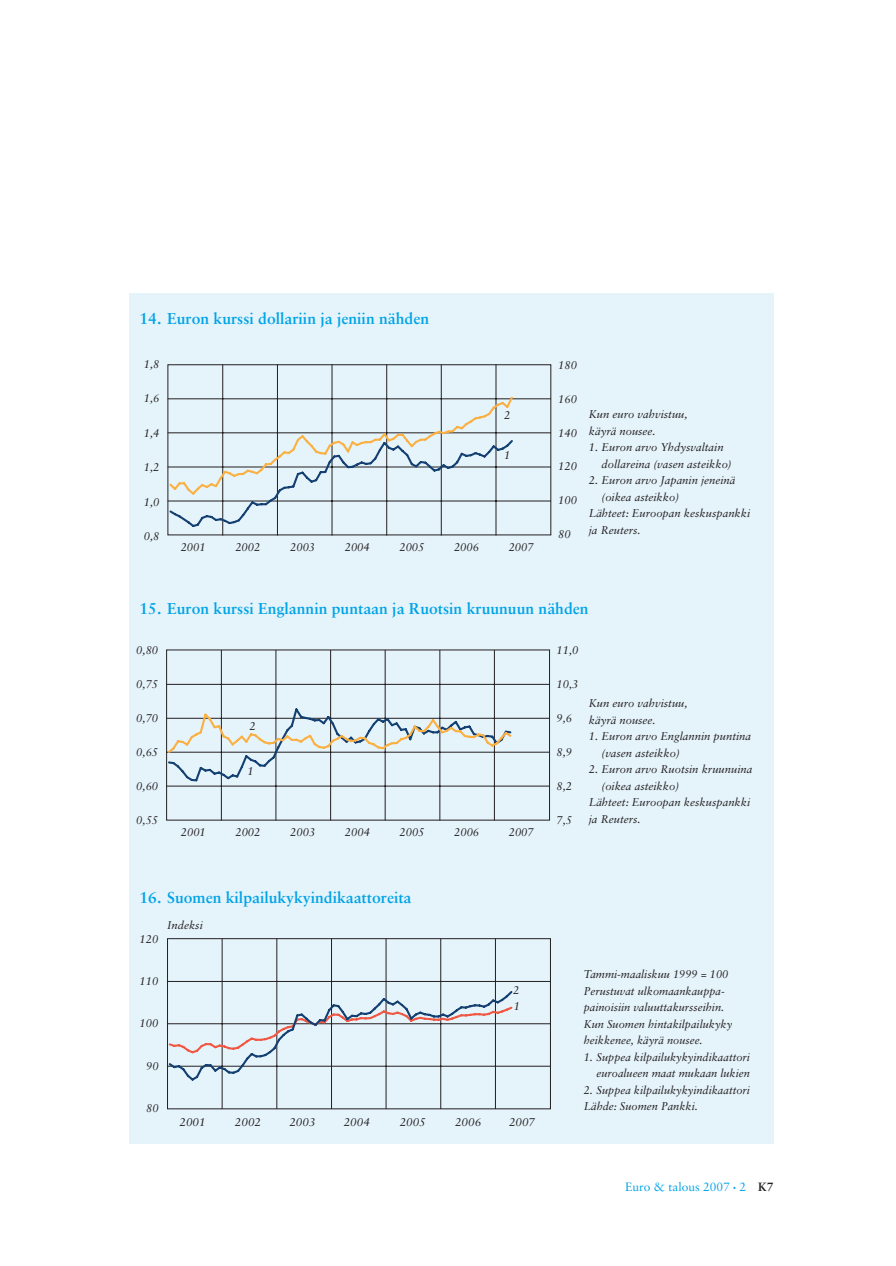
<style>
.page{position:relative;width:896px;height:1266px;background:#fff}
.page>*{position:absolute;margin:0;border:0;box-sizing:border-box;transform-origin:0 0}
.t1{font:700 15.75px "Sabon";color:#00a4e6}
.t2{font:12px "Sabon";color:#00a4e6}
.t3{font:italic 11.25px/16.5px "Sabon";color:#231f20}
.t4{font:italic 11.25px "Sabon";color:#231f20;scale:1.05 1}
.s1{font-size:6px}
.s2{font-weight:700;color:#231f20}
</style>
<div class="page">
<div style="left:129px;top:292px;width:644px;height:851px;background:#e5f3fb"></div>
<div style="left:167px;top:364px;width:384px;height:171px;border:1px solid #231f20"></div>
<hr style="left:168px;top:500px;width:382px;height:1px;background:#231f20">
<hr style="left:168px;top:466px;width:382px;height:1px;background:#231f20">
<hr style="left:168px;top:432px;width:382px;height:1px;background:#231f20">
<hr style="left:168px;top:398px;width:382px;height:1px;background:#231f20">
<hr style="left:222px;top:365px;width:1px;height:170px;background:#231f20">
<hr style="left:277px;top:365px;width:1px;height:170px;background:#231f20">
<hr style="left:332px;top:365px;width:1px;height:170px;background:#231f20">
<hr style="left:386px;top:365px;width:1px;height:170px;background:#231f20">
<hr style="left:441px;top:365px;width:1px;height:170px;background:#231f20">
<hr style="left:495px;top:365px;width:1px;height:170px;background:#231f20">
<svg style="left:167px;top:395px;width:348px;height:134px"></svg>
<hr style="left:167px;top:785px;width:382px;height:1px;background:#231f20">
<hr style="left:167px;top:752px;width:382px;height:1px;background:#231f20">
<hr style="left:167px;top:718px;width:382px;height:1px;background:#231f20">
<hr style="left:167px;top:684px;width:382px;height:1px;background:#231f20">
<hr style="left:221px;top:650px;width:1px;height:170px;background:#231f20">
<hr style="left:275px;top:650px;width:1px;height:170px;background:#231f20">
<hr style="left:330px;top:650px;width:1px;height:170px;background:#231f20">
<hr style="left:385px;top:650px;width:1px;height:170px;background:#231f20">
<hr style="left:439px;top:650px;width:1px;height:170px;background:#231f20">
<hr style="left:494px;top:650px;width:1px;height:170px;background:#231f20">
<svg style="left:166px;top:706px;width:347px;height:77px"></svg>
<div style="left:167px;top:938px;width:383px;height:171px;border:1px solid #231f20"></div>
<hr style="left:167px;top:1065px;width:383px;height:1px;background:#231f20">
<hr style="left:167px;top:1023px;width:383px;height:1px;background:#231f20">
<hr style="left:167px;top:981px;width:383px;height:1px;background:#231f20">
<hr style="left:222px;top:938px;width:1px;height:170px;background:#231f20">
<hr style="left:276px;top:938px;width:1px;height:170px;background:#231f20">
<hr style="left:331px;top:938px;width:1px;height:170px;background:#231f20">
<hr style="left:386px;top:938px;width:1px;height:170px;background:#231f20">
<hr style="left:440px;top:938px;width:1px;height:170px;background:#231f20">
<hr style="left:495px;top:938px;width:1px;height:170px;background:#231f20">
<svg style="left:167px;top:988px;width:347px;height:94px"></svg>
<p class="t1" style="left:139px;top:312px;width:291px">14. Euron kurssi dollariin ja jeniin nähden</p>
<p class="t3" style="left:144px;top:356px;width:17px">1,8</p>
<p class="t3" style="left:144px;top:391px;width:17px">1,6</p>
<p class="t3" style="left:144px;top:425px;width:17px">1,4</p>
<p class="t3" style="left:144px;top:460px;width:17px">1,2</p>
<p class="t3" style="left:144px;top:494px;width:17px">1,0</p>
<p class="t3" style="left:144px;top:529px;width:17px">0,8</p>
<p class="t3" style="left:504px;top:408px;width:8px">2</p>
<p class="t3" style="left:504px;top:448px;width:8px">1</p>
<p class="t3" style="left:181px;top:539px;width:27px">2001</p>
<p class="t3" style="left:235px;top:539px;width:27px">2002</p>
<p class="t3" style="left:290px;top:539px;width:27px">2003</p>
<p class="t3" style="left:345px;top:539px;width:27px">2004</p>
<p class="t3" style="left:399px;top:539px;width:27px">2005</p>
<p class="t3" style="left:454px;top:539px;width:27px">2006</p>
<p class="t3" style="left:508px;top:539px;width:27px">2007</p>
<p class="t3" style="left:558px;top:358px;width:20px">180</p>
<p class="t3" style="left:558px;top:391px;width:20px">160</p>
<p class="t3" style="left:558px;top:425px;width:20px">140</p>
<p class="t3" style="left:558px;top:459px;width:20px">120</p>
<p class="t3" style="left:558px;top:493px;width:20px">100</p>
<p class="t3" style="left:558px;top:526px;width:14px">80</p>
<p class="t3" style="left:588px;top:407px;width:100px">Kun euro vahvistuu, käyrä nousee.</p>
<p class="t3" style="left:601px;top:440px;width:132px;text-indent:-13px">1. Euron arvo Yhdysvaltain dollareina (vasen asteikko)</p>
<p class="t3" style="left:588px;top:473px;width:148px">2. Euron arvo Japanin jeneinä</p>
<p class="t3" style="left:601px;top:489px;width:79px">(oikea asteikko)</p>
<p class="t3" style="left:588px;top:506px;width:163px">Lähteet: Euroopan keskuspankki</p>
<p class="t3" style="left:588px;top:522px;width:53px">ja Reuters.</p>
<p class="t1" style="left:139px;top:602px;width:450px">15. Euron kurssi Englannin puntaan ja Ruotsin kruunuun nähden</p>
<p class="t3" style="left:136px;top:643px;width:23px">0,80</p>
<p class="t3" style="left:556px;top:643px;width:23px">11,0</p>
<p class="t3" style="left:136px;top:677px;width:23px">0,75</p>
<p class="t3" style="left:556px;top:677px;width:23px">10,3</p>
<p class="t3" style="left:136px;top:711px;width:23px">0,70</p>
<p class="t3" style="left:136px;top:744px;width:23px">0,65</p>
<p class="t3" style="left:136px;top:778px;width:23px">0,60</p>
<p class="t3" style="left:136px;top:812px;width:23px">0,55</p>
<p class="t3" style="left:249px;top:718px;width:8px">2</p>
<p class="t3" style="left:247px;top:763px;width:8px">1</p>
<p class="t3" style="left:556px;top:711px;width:17px">9,6</p>
<p class="t3" style="left:556px;top:744px;width:17px">8,9</p>
<p class="t3" style="left:556px;top:778px;width:17px">8,2</p>
<p class="t3" style="left:556px;top:812px;width:17px">7,5</p>
<p class="t3" style="left:588px;top:696px;width:100px">Kun euro vahvistuu, käyrä nousee.</p>
<p class="t3" style="left:601px;top:729px;width:151px;text-indent:-13px">1. Euron arvo Englannin puntina (vasen asteikko)</p>
<p class="t3" style="left:588px;top:762px;width:165px">2. Euron arvo Ruotsin kruunuina</p>
<p class="t3" style="left:601px;top:778px;width:79px">(oikea asteikko)</p>
<p class="t3" style="left:588px;top:795px;width:163px">Lähteet: Euroopan keskuspankki</p>
<p class="t3" style="left:588px;top:811px;width:53px">ja Reuters.</p>
<p class="t3" style="left:181px;top:824px;width:27px">2001</p>
<p class="t3" style="left:235px;top:824px;width:27px">2002</p>
<p class="t3" style="left:290px;top:824px;width:27px">2003</p>
<p class="t3" style="left:345px;top:824px;width:27px">2004</p>
<p class="t3" style="left:399px;top:824px;width:27px">2005</p>
<p class="t3" style="left:454px;top:824px;width:27px">2006</p>
<p class="t3" style="left:508px;top:824px;width:27px">2007</p>
<p class="t1" style="left:139px;top:890px;width:273px">16. Suomen kilpailukykyindikaattoreita</p>
<p class="t3" style="left:139px;top:932px;width:20px">120</p>
<p class="t3" style="left:167px;top:917px;width:37px">Indeksi</p>
<p class="t3" style="left:139px;top:973px;width:20px">110</p>
<p class="t3" style="left:139px;top:1015px;width:20px">100</p>
<p class="t3" style="left:513px;top:982px;width:8px">2</p>
<p class="t3" style="left:514px;top:998px;width:8px">1</p>
<p class="t3" style="left:146px;top:1058px;width:14px">90</p>
<p class="t3" style="left:146px;top:1100px;width:14px">80</p>
<p class="t4" style="left:179px;top:1116px;width:26px">2001</p>
<p class="t4" style="left:235px;top:1116px;width:26px">2002</p>
<p class="t4" style="left:289px;top:1116px;width:26px">2003</p>
<p class="t4" style="left:344px;top:1116px;width:26px">2004</p>
<p class="t4" style="left:399px;top:1116px;width:26px">2005</p>
<p class="t4" style="left:455px;top:1116px;width:26px">2006</p>
<p class="t4" style="left:509px;top:1116px;width:26px">2007</p>
<p class="t3" style="left:583px;top:966px;width:150px">Tammi-maaliskuu 1999 = 100<br>Perustuvat ulkomaankauppa&shy;painoisiin valuuttakursseihin.<br>Kun Suomen hintakilpailukyky heikkenee, käyrä nousee.</p>
<p class="t3" style="left:583px;top:1049px;width:167px;text-align:right">1. Suppea kilpailukykyindikaattori euroalueen maat mukaan lukien</p>
<p class="t3" style="left:583px;top:1082px;width:167px">2. Suppea kilpailukykyindikaattori<br>Lähde: Suomen Pankki.</p>
<p class="t2" style="left:625px;top:1182px;width:150px">Euro &amp; talous 2007 <span class="s1">•</span> 2 <span class="s2">K7</span></p>
</div>
